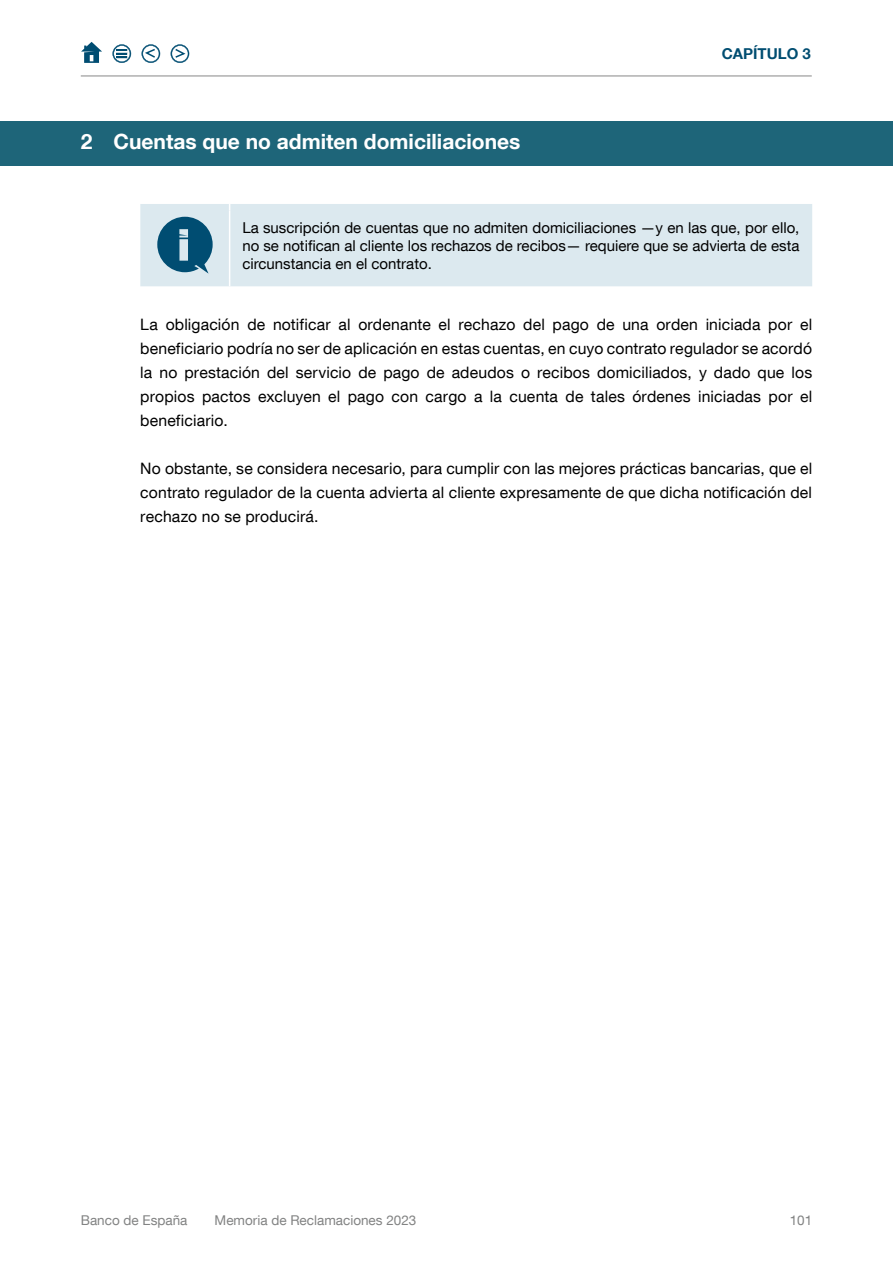
<style>
.page{position:relative;width:893px;height:1263px;background:#fff}
.page>*{position:absolute;margin:0;border:0;box-sizing:border-box;transform-origin:0 0}
.Ladillo_1{font:700 21px "Bd E Neue Helvetica";color:#fff}
.Texto_capítulo{font:15.75px/24px "Bd E Neue Helvetica";letter-spacing:.01em;color:#000;text-align:justify}
.Texto_información{font:15px/18px "Bd E Neue Helvetica";color:#000;text-align:justify}
.t1{font:700 15px "Bd E Neue Helvetica";color:#004d71}
.t2{font:13.5px "Bd E Neue Helvetica";color:#828383}
</style>
<div class="page">
<div style="left:0;top:121px;width:893px;height:45px;background:#1e6579"></div>
<div style="left:140px;top:204px;width:672px;height:82px;background:#dce9ef"></div>
<hr style="left:229px;top:210px;width:1px;height:70px;background:#fff">
<svg style="left:157px;top:217px;width:56px;height:57px;background:#467e99"></svg>
<svg style="left:81px;top:42px;width:21px;height:21px"></svg>
<svg style="left:171px;top:44px;width:18px;height:19px"></svg>
<svg style="left:142px;top:44px;width:18px;height:19px"></svg>
<hr style="left:81px;top:76px;width:731px;height:1px;background:#878787">
<svg style="left:113px;top:44px;width:18px;height:19px"></svg>
<h3 class="Ladillo_1" style="left:81px;top:128px;width:441px">2 Cuentas que no admiten domiciliaciones</h3>
<p class="t1" style="left:722px;top:44px;width:91px">CAPÍTULO 3</p>
<p class="Texto_información" style="left:242px;top:218px;width:559px">La suscripción de cuentas que no admiten domiciliaciones —y en las que, por ello, no se notifican al cliente los rechazos de recibos— requiere que se advierta de esta circunstancia en el contrato.</p>
<p class="Texto_capítulo" style="left:140px;top:312px;width:673px">La obligación de notificar al ordenante el rechazo del pago de una orden iniciada por el beneficiario podría no ser de aplicación en estas cuentas, en cuyo contrato regulador se acordó la no prestación del servicio de pago de adeudos o recibos domiciliados, y dado que los propios pactos excluyen el pago con cargo a la cuenta de tales órdenes iniciadas por el beneficiario.</p>
<p class="Texto_capítulo" style="left:140px;top:456px;width:673px">No obstante, se considera necesario, para cumplir con las mejores prácticas bancarias, que el contrato regulador de la cuenta advierta al cliente expresamente de que dicha notificación del rechazo no se producirá.</p>
<p class="t2" style="left:81px;top:1212px;width:108px">Banco de España</p>
<p class="t2" style="left:215px;top:1212px;width:203px">Memoria de Reclamaciones 2023</p>
<p class="t2" style="left:790px;top:1212px;width:24px">101</p>
</div>
